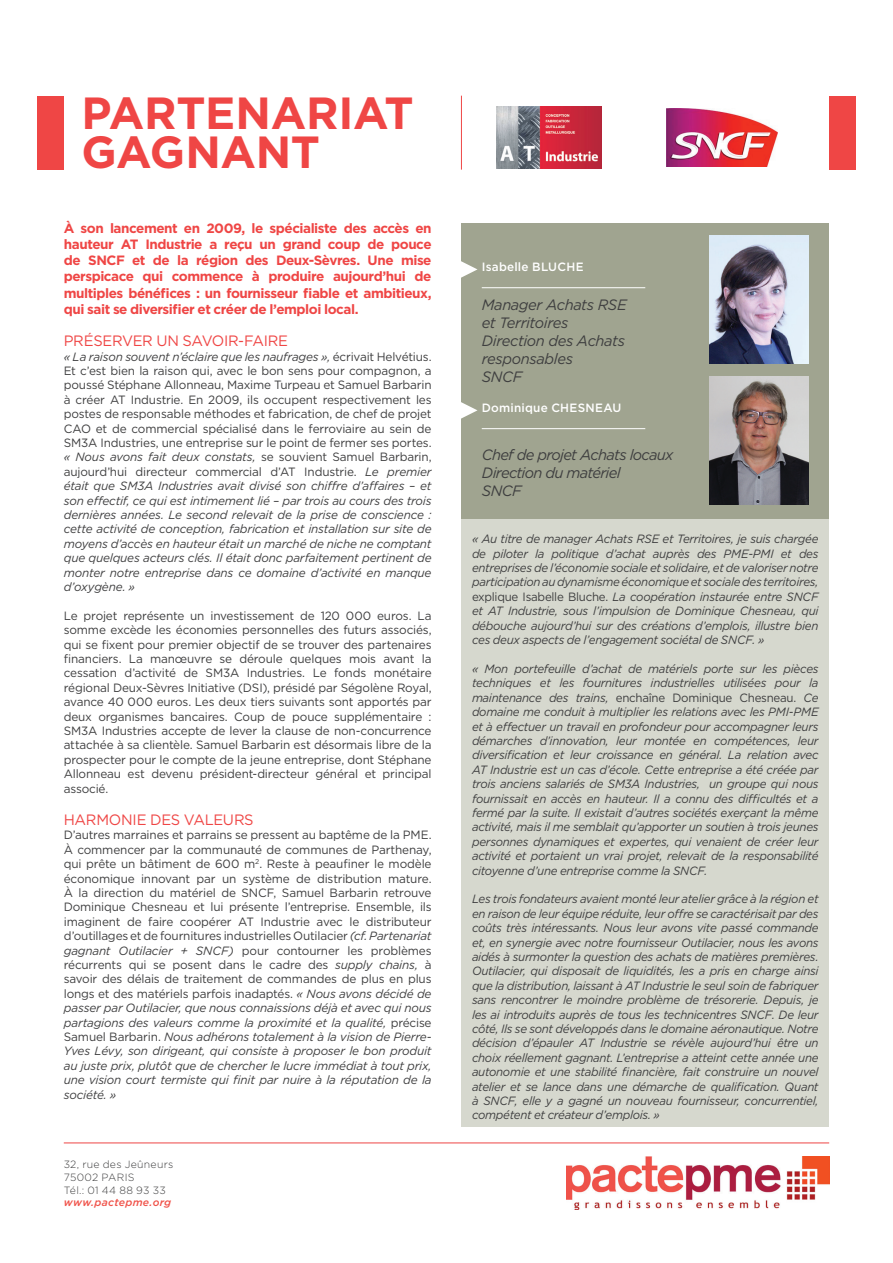
<style>
.page{position:relative;width:893px;height:1263px;background:#fff}
.page>*{position:absolute;margin:0;border:0;box-sizing:border-box;transform-origin:0 0}
.t1{font:700 45px/39px "Gotham";letter-spacing:-.01em;color:#ef4645}
.t2{font:italic 15px/18px "Gotham";letter-spacing:-.03em;color:#3e3e3f}
.t3{font:15px "Gotham";letter-spacing:-.02em;color:#ef4645}
.t4{font:700 13.5px/16.2px "Gotham";letter-spacing:-.035em;color:#ef4645;text-align:justify}
.t5{font:italic 12px/14.4px "Gotham";letter-spacing:-.025em;color:#3e3e3f;text-align:justify;scale:.96 1}
.t6{font:12px/14.4px "Gotham";letter-spacing:-.015em;color:#3e3e3f;text-align:justify}
.t7{font:italic 12px/14.4px "Gotham";letter-spacing:-.025em;color:#3e3e3f;text-align:justify}
.t8{font:500 12px "Gotham";letter-spacing:.02em;color:#fff}
.t9{font:300 10.5px/12.6px "Gotham";letter-spacing:.025em;color:#3e3e3f}
.t10{font:italic 500 10.5px "Gotham";letter-spacing:.025em;color:#f05249}
.s1{font-style:normal}
.s2{font-style:italic}
</style>
<div class="page">
<img style="left:567px;top:1156px;width:262px;height:54px">
<hr style="left:64px;top:1142px;width:765px;height:1px;background:#ef4645">
<div style="left:37px;top:96px;width:27px;height:74px;background:#ef4645"></div>
<div style="left:829px;top:96px;width:26px;height:74px;background:#ef4645"></div>
<img style="left:667px;top:109px;width:110px;height:57px">
<img style="left:496px;top:107px;width:106px;height:61px">
<hr style="left:461px;top:96px;width:1px;height:74px;background:#ef4645">
<div style="left:461px;top:369px;width:368px;height:758px;background:#d6d8ce"></div>
<div style="left:461px;top:223px;width:368px;height:296px;background:#a0a490"></div>
<img style="left:709px;top:235px;width:100px;height:129px">
<img style="left:709px;top:376px;width:100px;height:129px">
<hr style="left:482px;top:287px;width:163px;height:1px;background:#fff">
<hr style="left:482px;top:428px;width:163px;height:1px;background:#fff">
<svg style="left:461px;top:261px;width:16px;height:17px"></svg>
<svg style="left:461px;top:402px;width:16px;height:17px"></svg>
<h1 class="t1" style="left:82px;top:93px;width:334px">partenariat gagnant</h1>
<p class="t4" style="left:64px;top:220px;width:369px">À son lancement en 2009, le spécialiste des accès en hauteur AT I ndustrie a reçu un grand coup de pouce de SN CF et de la région des Deux-Sèvres. Une mise perspicace qui commence à produire aujourd’hui de multiples bénéfices : un fournisseur fiable et ambitieux, qui sait se diversifier et créer de l’emploi local.</p>
<p class="t3" style="left:64px;top:331px;width:226px">PRÉSERVER UN SAVOIR-FAIRE</p>
<p class="t7" style="left:64px;top:349px;width:369px">« La raison souvent n’éclaire que les naufrages », <span class="s1">écrivait Helvétius.<br>Et c’est bien la raison qui, avec le bon sens pour compagnon, a poussé Stéphane Allonneau, Maxime Turpeau et Samuel Barbarin à créer AT Industrie. En 2009, ils occupent respectivement les postes de responsable méthodes et fabrication, de chef de projet CAO et de commercial spécialisé dans le ferroviaire au sein de SM3A Industries, une entreprise sur le point de fermer ses portes. </span>« Nous avons fait deux constats, <span class="s1">se souvient Samuel Barbarin, aujourd’hui directeur commercial d’AT Industrie.</span> Le premier était que SM3A Industries avait divisé son chiffre d’affaires – et son effectif, ce qui est intimement lié – par trois au cours des trois dernières années. Le second relevait de la prise de conscience : cette activité de conception, fabrication et installation sur site de moyens d’accès en hauteur était un marché de niche ne comptant que quelques acteurs clés. Il était donc parfaitement pertinent de monter notre entreprise dans ce domaine d’activité en manque d’oxygène. »</p>
<p class="t6" style="left:64px;top:608px;width:369px">Le projet représente un investissement de 120 000 euros. La somme excède les économies personnelles des futurs associés, qui se fixent pour premier objectif de se trouver des partenaires financiers. La manœuvre se déroule quelques mois avant la cessation d’activité de SM3A Industries. Le fonds monétaire régional Deux-Sèvres Initiative (DSI), présidé par Ségolène Royal, avance 40 000 euros. Les deux tiers suivants sont apportés par deux organismes bancaires. Coup de pouce supplémentaire :<br>SM3A Industries accepte de lever la clause de non-concurrence attachée à sa clientèle. Samuel Barbarin est désormais libre de la prospecter pour le compte de la jeune entreprise, dont Stéphane Allonneau est devenu président-directeur général et principal associé.</p>
<p class="t3" style="left:64px;top:810px;width:191px">HARMONIE DES VALEURS</p>
<p class="t6" style="left:64px;top:828px;width:369px">D’autres marraines et parrains se pressent au baptême de la PME.<br>À commencer par la communauté de communes de Parthenay, qui prête un bâtiment de 600 m<sup>2</sup>. Reste à peaufiner le modèle économique innovant par un système de distribution mature.<br>À la direction du matériel de SNCF, Samuel Barbarin retrouve Dominique Chesneau et lui présente l’entreprise. Ensemble, ils imaginent de faire coopérer AT Industrie avec le distributeur d’outillages et de fournitures industrielles Outilacier <span class="s2">(cf. Partenariat gagnant Outilacier + SNCF)</span> pour contourner les problèmes récurrents qui se posent dans le cadre des <span class="s2">supply chains,</span> à savoir des délais de traitement de commandes de plus en plus longs et des matériels parfois inadaptés. <span class="s2">« Nous avons décidé de passer par Outilacier, que nous connaissions déjà et avec qui nous partagions des valeurs comme la proximité et la qualité,</span> précise Samuel Barbarin. <span class="s2">Nous adhérons totalement à la vision de Pierre-Yves Lévy, son dirigeant, qui consiste à proposer le bon produit au juste prix, plutôt que de chercher le lucre immédiat à tout prix, une vision court termiste qui finit par nuire à la réputation de la société. »</span></p>
<p class="t9" style="left:64px;top:1158px;width:111px">32, rue des Jeûneurs<br>75002 PARIS<br>Tél.: 01 44 88 93 33</p>
<p class="t10" style="left:64px;top:1196px;width:109px">www.pactepme.org</p>
<p class="t8" style="left:482px;top:259px;width:103px">Isabelle BLUCHE</p>
<p class="t2" style="left:482px;top:296px;width:146px">Manager Achats RSE et Territoires<br>Direction des Achats responsables<br>SNCF</p>
<p class="t8" style="left:482px;top:400px;width:141px">Dominique CHESNEAU</p>
<p class="t2" style="left:482px;top:446px;width:193px">Chef de projet Achats locaux<br>Direction du matériel<br>SNCF</p>
<p class="t5" style="left:472px;top:532px;width:362px">« Au titre de manager Achats RSE et Territoires, je suis chargée de piloter la politique d’achat auprès des PME-PMI et des entreprises de l’économie sociale et solidaire, et de valoriser notre participation au dynamisme économique et sociale des territoires, <span class="s1">explique Isabelle Bluche.</span> La coopération instaurée entre SNCF et AT Industrie, sous l’impulsion de Dominique Chesneau, qui débouche aujourd’hui sur des créations d’emplois, illustre bien ces deux aspects de l’engagement sociétal de SNCF. »</p>
<p class="t5" style="left:472px;top:661px;width:363px">« Mon portefeuille d’achat de matériels porte sur les pièces techniques et les fournitures industrielles utilisées pour la maintenance des trains, <span class="s1">enchaîne Dominique Chesneau.</span> Ce domaine me conduit à multiplier les relations avec les PMI-PME et à effectuer un travail en profondeur pour accompagner leurs démarches d’innovation, leur montée en compétences, leur diversification et leur croissance en général. La relation avec AT Industrie est un cas d’école. Cette entreprise a été créée par trois anciens salariés de SM3A Industries, un groupe qui nous fournissait en accès en hauteur. Il a connu des difficultés et a fermé par la suite. Il existait d’autres sociétés exerçant la même activité, mais il me semblait qu’apporter un soutien à trois jeunes personnes dynamiques et expertes, qui venaient de créer leur activité et portaient un vrai projet, relevait de la responsabilité citoyenne d’une entreprise comme la SNCF.</p>
<p class="t5" style="left:472px;top:892px;width:363px">Les trois fondateurs avaient monté leur atelier grâce à la région et en raison de leur équipe réduite, leur offre se caractérisait par des coûts très intéressants. Nous leur avons vite passé commande et, en synergie avec notre fournisseur Outilacier, nous les avons aidés à surmonter la question des achats de matières premières.<br>Outilacier, qui disposait de liquidités, les a pris en charge ainsi que la distribution, laissant à AT Industrie le seul soin de fabriquer sans rencontrer le moindre problème de trésorerie. Depuis, je les ai introduits auprès de tous les technicentres SNCF. De leur côté, Ils se sont développés dans le domaine aéronautique. Notre décision d’épauler AT Industrie se révèle aujourd’hui être un choix réellement gagnant. L’entreprise a atteint cette année une autonomie et une stabilité financière, fait construire un nouvel atelier et se lance dans une démarche de qualification. Quant à SNCF, elle y a gagné un nouveau fournisseur, concurrentiel, compétent et créateur d’emplois. »</p>
</div>
